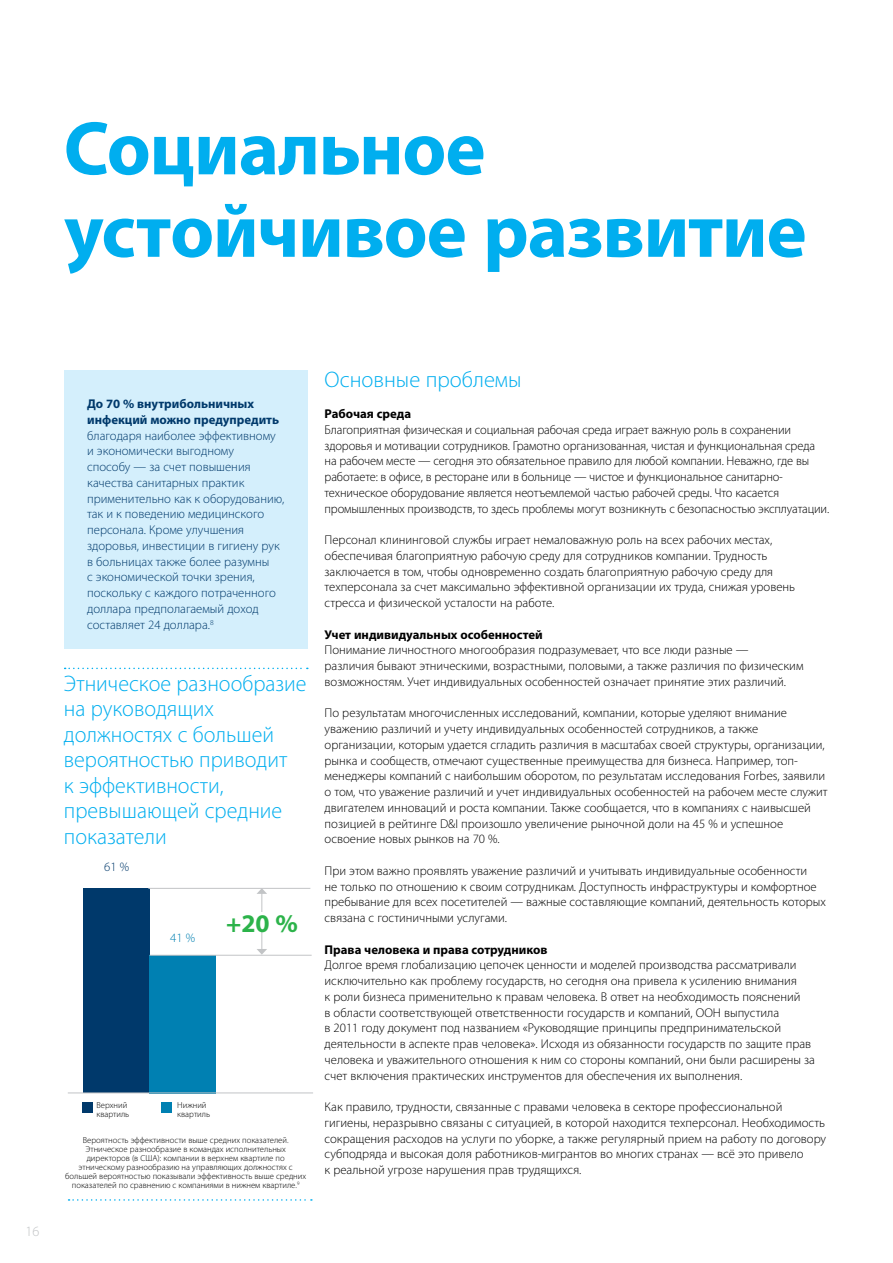
<style>
.page{position:relative;width:893px;height:1263px;background:#fff}
.page>*{position:absolute;margin:0;border:0;box-sizing:border-box;transform-origin:0 0}
.t1{font:700 76.5px/82.5px "Myriad Pro";letter-spacing:-.015em;color:#00aeef}
.t2{font:700 25.5px "Myriad Pro";color:#2cb34a}
.t3{font:300 22.5px/25.5px "Myriad Pro";color:#00aeef}
.t4{font:300 14.25px "Myriad Pro";color:#c2c4c6}
.t5{font:300 12.75px/15.8px "Myriad Pro";color:#000}
.t6{font:300 12.75px/15.8px "Myriad Pro";color:#00396b}
.t7{font:700 12.75px "Myriad Pro";color:#000}
.t8{font:700 12.75px/15.8px "Myriad Pro";color:#00396b}
.t9{font:300 12.75px "Myriad Pro";color:#0080b2}
.t10{font:300 8.7px/9px "Myriad Pro";color:#000}
</style>
<div class="page">
<svg style="left:65px;top:668px;width:243px;height:1px"></svg>
<svg style="left:69px;top:1199px;width:243px;height:2px"></svg>
<div style="left:82px;top:1103px;width:11px;height:10px;background:#00396b"></div>
<div style="left:161px;top:1103px;width:10px;height:10px;background:#0080b2"></div>
<div style="left:84px;top:888px;width:66px;height:205px;background:#00396b"></div>
<div style="left:150px;top:955px;width:66px;height:138px;background:#0080b2"></div>
<hr style="left:68px;top:1093px;width:245px;height:1px;background:#c2c4c6">
<hr style="left:150px;top:955px;width:162px;height:1px;background:#c2c4c6">
<hr style="left:148px;top:888px;width:162px;height:1px;background:#c2c4c6">
<hr style="left:262px;top:893px;width:1px;height:57px;background:#c2c4c6">
<svg style="left:257px;top:889px;width:10px;height:5px"></svg>
<svg style="left:257px;top:949px;width:10px;height:6px"></svg>
<div style="left:216px;top:913px;width:92px;height:19px;background:#fff"></div>
<div style="left:64px;top:370px;width:244px;height:278px;background:#d4effc"></div>
<h1 class="t1" style="left:64px;top:105px;width:744px">Социальное устойчивое развитие</h1>
<p class="t4" style="left:25px;top:1224px;width:15px">16</p>
<p class="t8" style="left:87px;top:396px;width:193px">До 70 % внутрибольничных инфекций можно предупредить</p>
<p class="t6" style="left:87px;top:428px;width:199px">благодаря наиболее эффективному и экономически выгодному<br>способу — за счет повышения качества санитарных практик применительно как к оборудованию, так и к поведению медицинского персонала. Кроме улучшения здоровья, инвестиции в гигиену рук в больницах также более разумны<br>с экономической точки зрения, поскольку с каждого потраченного доллара предполагаемый доход составляет 24 доллара.<sup>8</sup></p>
<h3 class="t3" style="left:64px;top:671px;width:244px">Этническое разнообразие на руководящих должностях с большей вероятностью приводит<br>к эффективности, превышающей средние показатели</h3>
<p class="t6" style="left:104px;top:859px;width:26px">61 %</p>
<p class="t9" style="left:170px;top:930px;width:26px">41 %</p>
<h2 class="t2" style="left:226px;top:907px;width:73px">+20 %</h2>
<p class="t10" style="left:96px;top:1100px;width:34px">Верхний квартиль</p>
<p class="t10" style="left:177px;top:1100px;width:34px">Нижний квартиль</p>
<p class="t10" style="left:65px;top:1136px;width:243px;text-align:center">Вероятность эффективности выше средних показателей.<br>Этническое разнообразие в командах исполнительных директоров (в США): компании в верхнем квартиле по этническому разнообразию на управляющих должностях с большей вероятностью показывали эффективность выше средних показателей по сравнению с компаниями в нижнем квартиле.<sup>9</sup></p>
<h3 class="t3" style="left:325px;top:367px;width:199px">Основные проблемы</h3>
<p class="t7" style="left:325px;top:405px;width:88px">Рабочая среда</p>
<p class="t5" style="left:325px;top:422px;width:506px">Благоприятная физическая и социальная рабочая среда играет важную роль в сохранении здоровья и мотивации сотрудников. Грамотно организованная, чистая и функциональная среда на рабочем месте — сегодня это обязательное правило для любой компании. Неважно, где вы работаете: в офисе, в ресторане или в больнице — чистое и функциональное санитарно&shy;техническое оборудование является неотъемлемой частью рабочей среды. Что касается промышленных производств, то здесь проблемы могут возникнуть с безопасностью эксплуатации.</p>
<p class="t5" style="left:325px;top:532px;width:472px">Персонал клининговой службы играет немаловажную роль на всех рабочих местах, обеспечивая благоприятную рабочую среду для сотрудников компании. Трудность заключается в том, чтобы одновременно создать благоприятную рабочую среду для техперсонала за счет максимально эффективной организации их труда, снижая уровень стресса и физической усталости на работе.</p>
<p class="t7" style="left:325px;top:626px;width:220px">Учет индивидуальных особенностей</p>
<p class="t5" style="left:325px;top:642px;width:480px">Понимание личностного многообразия подразумевает, что все люди разные —<br>различия бывают этническими, возрастными, половыми, а также различия по физическим возможностям. Учет индивидуальных особенностей означает принятие этих различий.</p>
<p class="t5" style="left:325px;top:705px;width:505px">По результатам многочисленных исследований, компании, которые уделяют внимание уважению различий и учету индивидуальных особенностей сотрудников, а также организации, которым удается сгладить различия в масштабах своей структуры, организации, рынка и сообществ, отмечают существенные преимущества для бизнеса. Например, топ&shy;менеджеры компаний с наибольшим оборотом, по результатам исследования Forbes, заявили о том, что уважение различий и учет индивидуальных особенностей на рабочем месте служит двигателем инноваций и роста компании. Также сообщается, что в компаниях с наивысшей позицией в рейтинге D&amp;I произошло увеличение рыночной доли на 45 % и успешное освоение новых рынков на 70 %.</p>
<p class="t5" style="left:325px;top:863px;width:503px">При этом важно проявлять уважение различий и учитывать индивидуальные особенности<br>не только по отношению к своим сотрудникам. Доступность инфраструктуры и комфортное пребывание для всех посетителей — важные составляющие компаний, деятельность которых связана с гостиничными услугами.</p>
<p class="t7" style="left:325px;top:941px;width:224px">Права человека и права сотрудников</p>
<p class="t5" style="left:325px;top:957px;width:492px">Долгое время глобализацию цепочек ценности и моделей производства рассматривали исключительно как проблему государств, но сегодня она привела к усилению внимания<br>к роли бизнеса применительно к правам человека. В ответ на необходимость пояснений<br>в области соответствующей ответственности государств и компаний, ООН выпустила<br>в 2011 году документ под названием «Руководящие принципы предпринимательской деятельности в аспекте прав человека». Исходя из обязанности государств по защите прав человека и уважительного отношения к ним со стороны компаний, они были расширены за счет включения практических инструментов для обеспечения их выполнения.</p>
<p class="t5" style="left:325px;top:1099px;width:503px">Как правило, трудности, связанные с правами человека в секторе профессиональной гигиены, неразрывно связаны с ситуацией, в которой находится техперсонал. Необходимость сокращения расходов на услуги по уборке, а также регулярный прием на работу по договору субподряда и высокая доля работников-мигрантов во многих странах — всё это привело<br>к реальной угрозе нарушения прав трудящихся.</p>
</div>
